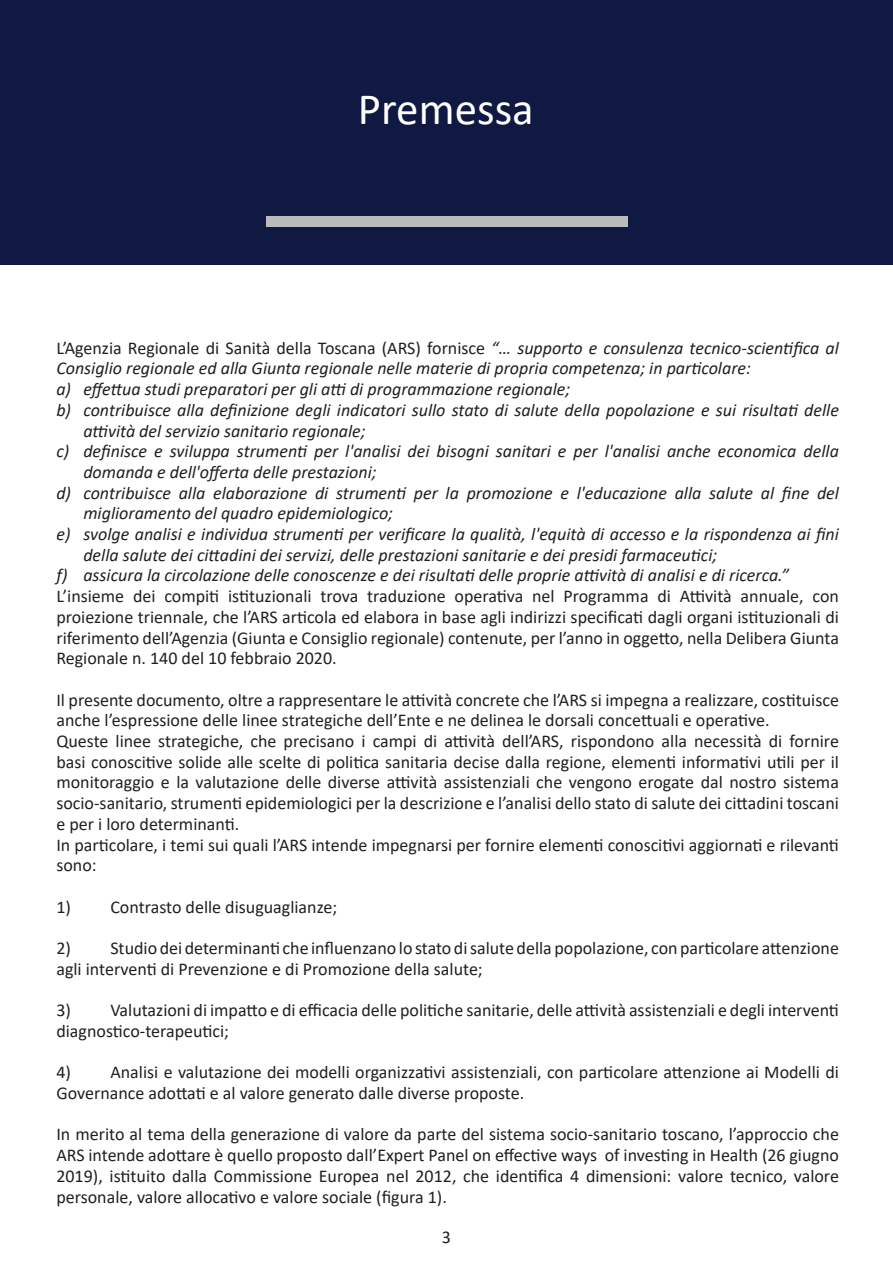
<style>
.page{position:relative;width:893px;height:1263px;background:#fff}
.page>*{position:absolute;margin:0;border:0;box-sizing:border-box;transform-origin:0 0}
.t1{font:45px "Calibri";color:#fff}
.t2{font:18px/20.7px "Calibri";color:#231f20}
.t3{font:italic 18px "Calibri";color:#231f20}
.s1{font-style:italic}
</style>
<div class="page">
<div style="left:0;top:0;width:893px;height:264px;background:#101941"></div>
<div style="left:266px;top:216px;width:361px;height:10px;background:#babcbc"></div>
<h1 class="t1" style="left:358px;top:78px;width:177px">Premessa</h1>
<p class="t2" style="left:56px;top:337px;width:784px">L’Agenzia Regionale di Sanità della Toscana (ARS) fornisce <span class="s1">“… supporto e consulenza tecnico-scientifica al</span></p>
<p class="t3" style="left:56px;top:356px;width:696px">Consiglio regionale ed alla Giunta regionale nelle materie di propria competenza; in particolare:</p>
<p class="t3" style="left:56px;top:377px;width:515px">a) effettua studi preparatori per gli atti di programmazione regionale;</p>
<p class="t3" style="left:56px;top:397px;width:784px">b) contribuisce alla definizione degli indicatori sullo stato di salute della popolazione e sui risultati delle</p>
<p class="t3" style="left:83px;top:418px;width:284px">attività del servizio sanitario regionale;</p>
<p class="t3" style="left:56px;top:439px;width:784px">c) definisce e sviluppa strumenti per l'analisi dei bisogni sanitari e per l'analisi anche economica della</p>
<p class="t3" style="left:83px;top:459px;width:295px">domanda e dell'offerta delle prestazioni;</p>
<p class="t3" style="left:56px;top:480px;width:784px">d) contribuisce alla elaborazione di strumenti per la promozione e l'educazione alla salute al fine del</p>
<p class="t3" style="left:83px;top:501px;width:311px">miglioramento del quadro epidemiologico;</p>
<p class="t3" style="left:56px;top:521px;width:784px">e) svolge analisi e individua strumenti per verificare la qualità, l'equità di accesso e la rispondenza ai fini</p>
<p class="t3" style="left:83px;top:542px;width:635px">della salute dei cittadini dei servizi, delle prestazioni sanitarie e dei presidi farmaceutici;</p>
<p class="t3" style="left:56px;top:563px;width:734px">f) assicura la circolazione delle conoscenze e dei risultati delle proprie attività di analisi e di ricerca.”</p>
<p class="t2" style="left:56px;top:585px;width:784px;text-align:justify">L’insieme dei compiti istituzionali trova traduzione operativa nel Programma di Attività annuale, con proiezione triennale, che l’ARS articola ed elabora in base agli indirizzi specificati dagli organi istituzionali di riferimento dell’Agenzia (Giunta e Consiglio regionale) contenute, per l’anno in oggetto, nella Delibera Giunta Regionale n. 140 del 10 febbraio 2020.</p>
<p class="t2" style="left:56px;top:689px;width:784px">Il presente documento, oltre a rappresentare le attività concrete che l’ARS si impegna a realizzare, costituisce anche l’espressione delle linee strategiche dell’Ente e ne delinea le dorsali concettuali e operative.<br>Queste linee strategiche, che precisano i campi di attività dell’ARS, rispondono alla necessità di fornire basi conoscitive solide alle scelte di politica sanitaria decise dalla regione, elementi informativi utili per il monitoraggio e la valutazione delle diverse attività assistenziali che vengono erogate dal nostro sistema socio-sanitario, strumenti epidemiologici per la descrizione e l’analisi dello stato di salute dei cittadini toscani e per i loro determinanti.<br>In particolare, i temi sui quali l’ARS intende impegnarsi per fornire elementi conoscitivi aggiornati e rilevanti sono:</p>
<p class="t2" style="left:56px;top:896px;width:282px">1) Contrasto delle disuguaglianze;</p>
<p class="t2" style="left:56px;top:937px;width:784px">2) Studio dei determinanti che influenzano lo stato di salute della popolazione, con particolare attenzione agli interventi di Prevenzione e di Promozione della salute;</p>
<p class="t2" style="left:56px;top:999px;width:784px">3) Valutazioni di impatto e di efficacia delle politiche sanitarie, delle attività assistenziali e degli interventi diagnostico-terapeutici;</p>
<p class="t2" style="left:56px;top:1061px;width:784px">4) Analisi e valutazione dei modelli organizzativi assistenziali, con particolare attenzione ai Modelli di<br>Governance adottati e al valore generato dalle diverse proposte.</p>
<p class="t2" style="left:56px;top:1123px;width:784px;text-align:justify">In merito al tema della generazione di valore da parte del sistema socio-sanitario toscano, l’approccio che ARS intende adottare è quello proposto dall’Expert Panel on effective ways of investing in Health (26 giugno 2019), istituito dalla Commissione Europea nel 2012, che identifica 4 dimensioni: valore tecnico, valore personale, valore allocativo e valore sociale (figura 1).</p>
<p class="t2" style="left:442px;top:1226px;width:11px">3</p>
</div>
